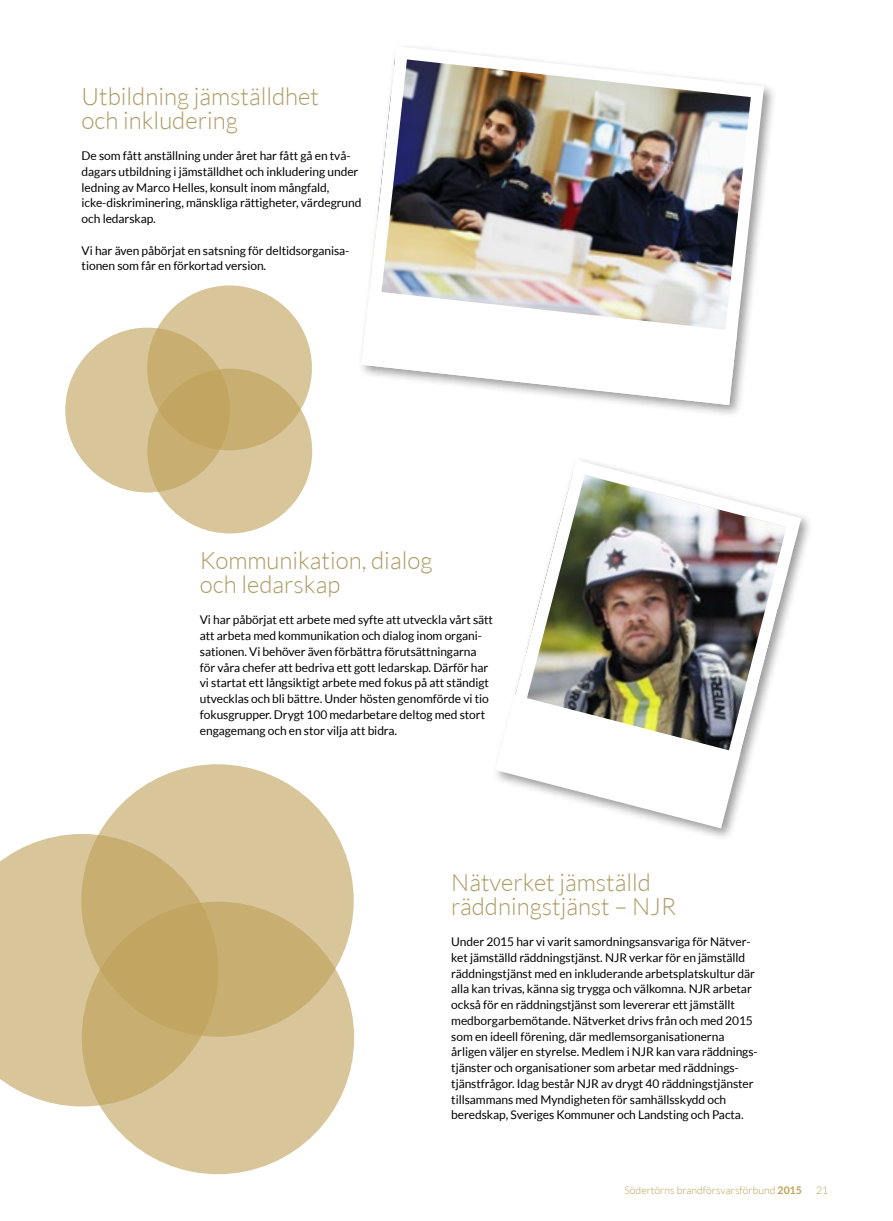
<style>
.page{position:relative;width:893px;height:1221px;background:#fff}
.page>*{position:absolute;margin:0;border:0;box-sizing:border-box;transform-origin:0 0}
.t1{font:300 24px/24px "Lato";color:#ae9a63}
.t2{font:12px/15.8px "Lato";letter-spacing:-.005em;color:#000}
.t3{font:300 10.5px "Lato";color:#be9f56}
.s1{font-weight:700}
</style>
<div class="page">
<img style="left:515px;top:460px;width:294px;height:375px">
<svg style="left:496px;top:695px;width:244px;height:130px"></svg>
<div style="left:81px;top:764px;width:273px;height:272px;background:#d8c599;border-radius:50%"></div>
<svg style="left:0;top:833px;width:200px;height:273px;background:#d5c293"></svg>
<svg style="left:82px;top:901px;width:272px;height:273px;background:#ceb780"></svg>
<div style="left:147px;top:285px;width:165px;height:165px;background:#d8c599;border-radius:50%"></div>
<svg style="left:65px;top:327px;width:165px;height:165px;background:#d4c090"></svg>
<svg style="left:147px;top:368px;width:165px;height:165px;background:#ceb780"></svg>
<img style="left:369px;top:46px;width:402px;height:365px">
<svg style="left:361px;top:291px;width:376px;height:114px"></svg>
<h1 class="t1" style="left:82px;top:84px;width:239px">Utbildning jämställdhet och inkludering</h1>
<p class="t2" style="left:82px;top:148px;width:281px">De som fått anställning under året har fått gå en två&shy;dagars utbildning i jämställdhet och inkludering under ledning av Marco Helles, konsult inom mångfald, icke-diskriminering, mänskliga rättigheter, värdegrund och ledarskap.</p>
<p class="t2" style="left:82px;top:242px;width:269px">Vi har även påbörjat en satsning för deltidsorganisa&shy;tionen som får en förkortad version.</p>
<h1 class="t1" style="left:200px;top:548px;width:234px">Kommunikation, dialog och ledarskap</h1>
<p class="t2" style="left:200px;top:612px;width:295px">Vi har påbörjat ett arbete med syfte att utveckla vårt sätt att arbeta med kommunikation och dialog inom organi&shy;sationen. Vi behöver även förbättra förutsättningarna för våra chefer att bedriva ett gott ledarskap. Därför har vi startat ett långsiktigt arbete med fokus på att ständigt utvecklas och bli bättre. Under hösten genomförde vi tio fokusgrupper. Drygt 100 medarbetare deltog med stort engagemang och en stor vilja att bidra.</p>
<h1 class="t1" style="left:451px;top:870px;width:226px">Nätverket jämställd räddningstjänst – NJR</h1>
<p class="t2" style="left:451px;top:933px;width:308px">Under 2015 har vi varit samordningsansvariga för Nätver&shy;ket jämställd räddningstjänst. NJR verkar för en jämställd räddningstjänst med en inkluderande arbetsplatskultur där alla kan trivas, känna sig trygga och välkomna. NJR arbetar också för en räddningstjänst som levererar ett jämställt medborgarbemötande. Nätverket drivs från och med 2015 som en ideell förening, där medlemsorganisationerna årligen väljer en styrelse. Medlem i NJR kan vara räddnings&shy;tjänster och organisationer som arbetar med räddnings&shy;tjänstfrågor. Idag består NJR av drygt 40 räddningstjänster tillsammans med Myndigheten för samhällsskydd och beredskap, Sveriges Kommuner och Landsting och Pacta.</p>
<p class="t3" style="left:624px;top:1184px;width:179px">Södertörns brandförsvarsförbund <span class="s1">2015</span></p>
<p class="t3" style="left:816px;top:1184px;width:14px">21</p>
</div>
